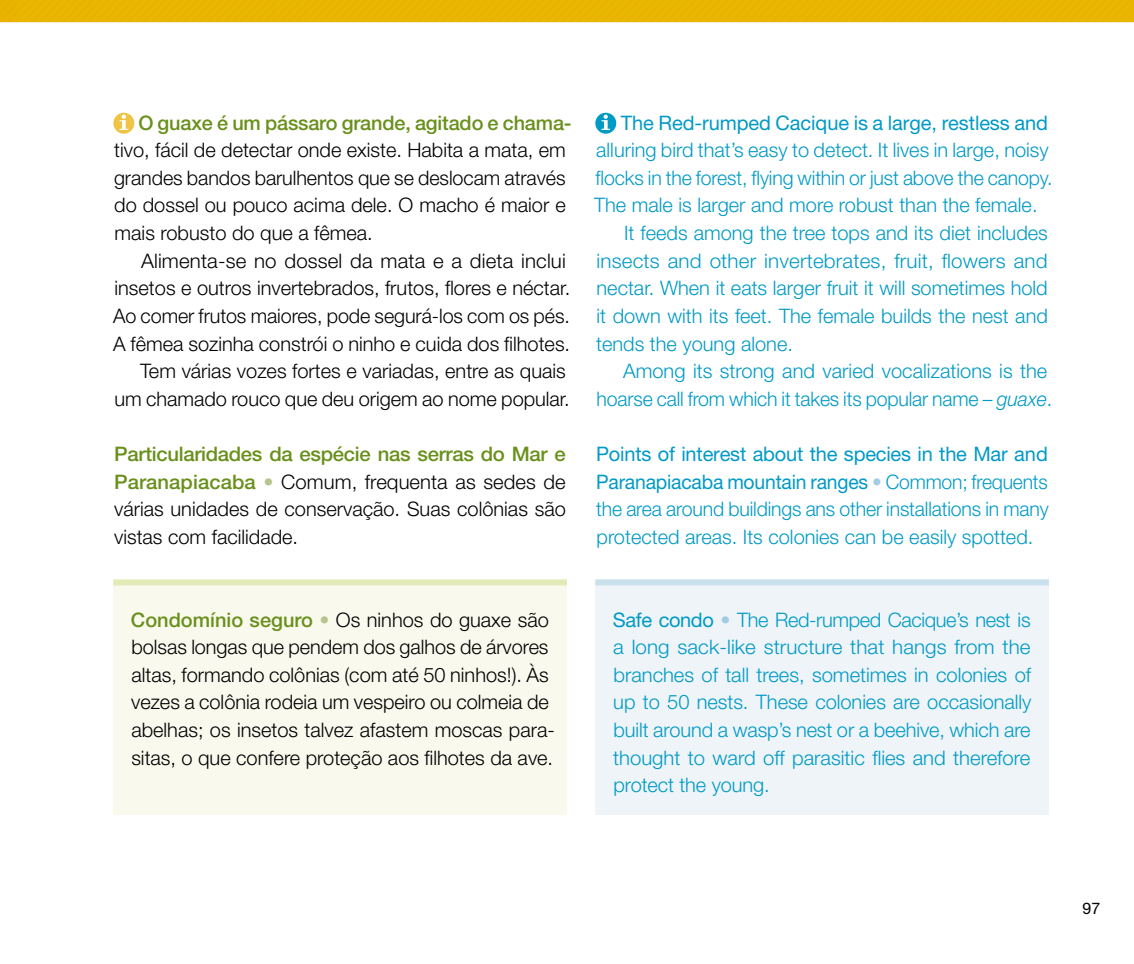
<style>
.page{position:relative;width:1134px;height:964px;background:#fff}
.page>*{position:absolute;margin:0;border:0;box-sizing:border-box;transform-origin:0 0}
._08-Texto_com_recuo{font:300 20px/27.6px "Helvetica Neue LT Pro";color:#009ac6;text-align:justify}
._12-Texto_com_recuo{font:300 20px/27.6px "Helvetica Neue LT Pro";color:#000}
._10-Texto_box_EN{font:300 20px/27.6px "Helvetica Neue LT Pro";color:#009ac6;text-align:justify}
._06-Texto_box_PT{font:300 20px/27.6px "Helvetica Neue LT Pro";color:#000}
._03-Primeiro_paragra{font:300 20px/27.6px "Helvetica Neue LT Pro";color:#000}
._07-Primeiro_paragra{font:300 20px/27.6px "Helvetica Neue LT Pro";color:#009ac6}
._09-Subtítulo_EN{font:300 20px/27.6px "Helvetica Neue LT Pro";color:#009ac6;text-align:justify}
._05-Subtítulo_PT{font:300 20px/27.6px "Helvetica Neue LT Pro";color:#000;text-align:justify}
.t1{font:16px "Helvetica Neue LT Pro";color:#000}
.s1{font-weight:500;color:#69901b}
.s2{font-weight:500;color:#b6c48e}
.s3{font-weight:400}
.s4{font-style:italic}
.s5{font-weight:400;color:#a2cce1}
</style>
<div class="page">
<div style="left:0;top:0;width:1134px;height:22px;background:#e9b500"></div>
<svg style="left:113px;top:113px;width:21px;height:21px"></svg>
<div style="left:113px;top:582px;width:454px;height:232px;background:#f9f9ed"></div>
<div style="left:113px;top:579px;width:454px;height:6px;background:#e2ebb7"></div>
<svg style="left:595px;top:113px;width:21px;height:21px"></svg>
<div style="left:595px;top:582px;width:454px;height:233px;background:#eef4f8"></div>
<div style="left:595px;top:579px;width:454px;height:6px;background:#c9e1ec"></div>
<p class="_03-Primeiro_paragra" style="left:114px;top:108px;width:457px;text-indent:24px"><span class="s1">O guaxe é um pássaro grande, agitado e chama&shy;</span>tivo, fácil de detectar onde existe. Habita a mata, em grandes bandos barulhentos que se deslocam através do dossel ou pouco acima dele. O macho é maior e mais robusto do que a fêmea.</p>
<p class="_12-Texto_com_recuo" style="left:113px;top:246px;width:459px;text-indent:28px">Alimenta-se no dossel da mata e a dieta inclui insetos e outros invertebrados, frutos, flores e néctar.<br>Ao comer frutos maiores, pode segurá-los com os pés.<br>A fêmea sozinha constrói o ninho e cuida dos filhotes.</p>
<p class="_12-Texto_com_recuo" style="left:114px;top:357px;width:457px;text-align:right">Tem várias vozes fortes e variadas, entre as quais um chamado rouco que deu origem ao nome popular.</p>
<p class="_05-Subtítulo_PT" style="left:114px;top:440px;width:453px"><span class="s1">Particularidades da espécie nas serras do Mar e Paranapiacaba</span> <span class="s2">•</span> Comum, frequenta as sedes de várias unidades de conservação. Suas colônias são vistas com facilidade.</p>
<p class="_07-Primeiro_paragra" style="left:594px;top:108px;width:460px;text-indent:27px"><span class="s3">The Red-rumped Cacique is a large, restless and </span>alluring bird that’s easy to detect. It lives in large, noisy flocks in the forest, flying within or just above the canopy.<br>The male is larger and more robust than the female.</p>
<p class="_08-Texto_com_recuo" style="left:596px;top:219px;width:453px;text-indent:28px">It feeds among the tree tops and its diet includes insects and other invertebrates, fruit, flowers and nectar. When it eats larger fruit it will sometimes hold it down with its feet. The female builds the nest and tends the young alone.</p>
<p class="_08-Texto_com_recuo" style="left:596px;top:357px;width:457px;text-align:right">Among its strong and varied vocalizations is the hoarse call from which it takes its popular name – <span class="s4">guaxe</span>.</p>
<p class="_09-Subtítulo_EN" style="left:596px;top:440px;width:454px"><span class="s3">Points of interest about the species in the Mar and Paranapiacaba mountain ranges</span> <span class="s5">•</span> Common; frequents the area around buildings ans other installations in many protected areas. Its colonies can be easily spotted.</p>
<p class="_06-Texto_box_PT" style="left:131px;top:605px;width:425px"><span class="s1">Condomínio seguro</span> <span class="s2">•</span> Os ninhos do guaxe são bolsas longas que pendem dos galhos de árvores altas, formando colônias (com até 50 ninhos!). Às vezes a colônia rodeia um vespeiro ou colmeia de abelhas; os insetos talvez afastem moscas para&shy;sitas, o que confere proteção aos filhotes da ave.</p>
<p class="_10-Texto_box_EN" style="left:613px;top:605px;width:420px"><span class="s3">Safe condo</span> <span class="s5">•</span> The Red-rumped Cacique’s nest is a long sack-like structure that hangs from the branches of tall trees, sometimes in colonies of up to 50 nests. These colonies are occasionally built around a wasp’s nest or a beehive, which are thought to ward off parasitic flies and therefore protect the young.</p>
<p class="t1" style="left:1082px;top:898px;width:19px">97</p>
</div>
